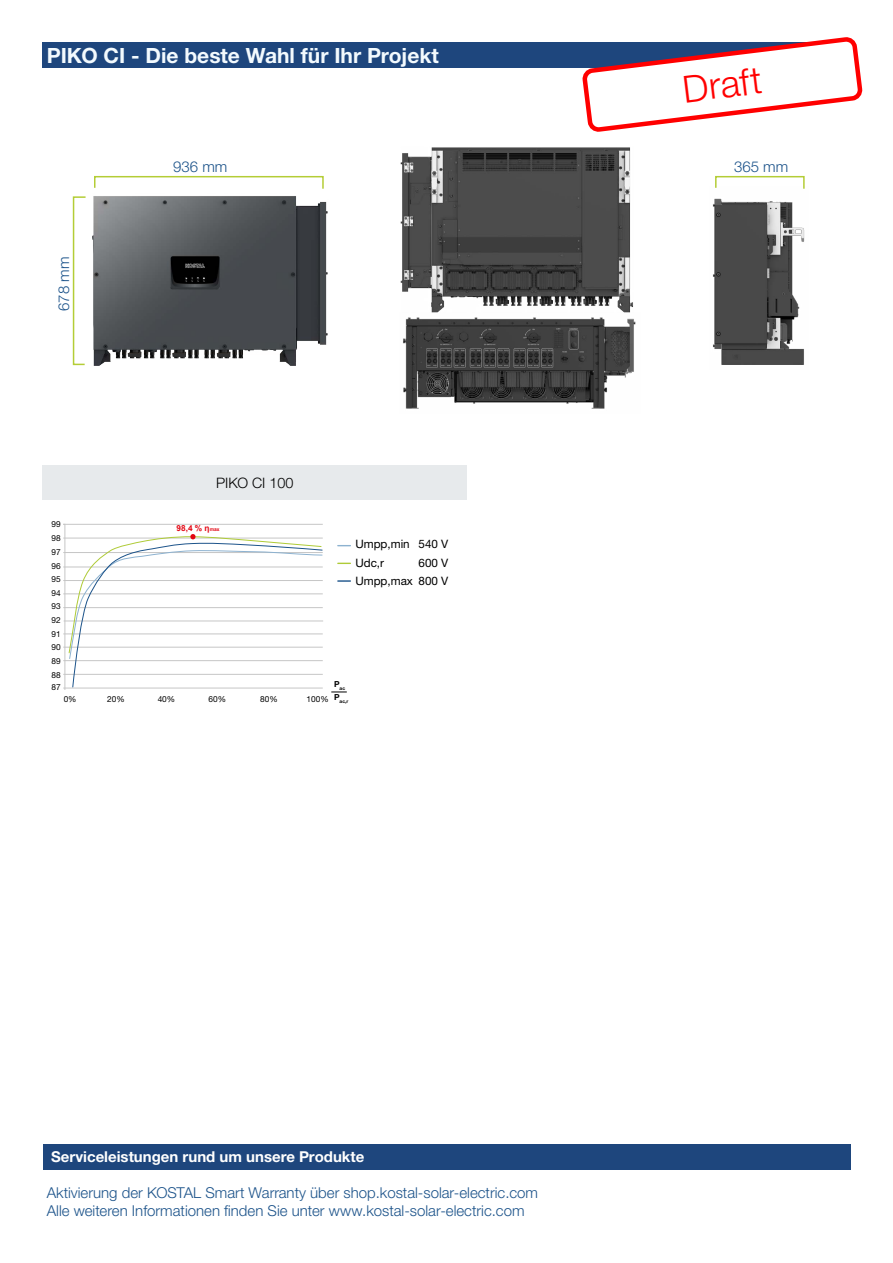
<style>
.page{position:relative;width:893px;height:1263px;background:#fff}
.page>*{position:absolute;margin:0;border:0;box-sizing:border-box;transform-origin:0 0}
.t1{font:300 37.5px "Helvetica Neue LTW1 G";color:#f00}
.t2{font:700 21px "Helvetica Neue LTW1 G";color:#f3fafe}
.t3{font:300 15px/18px "Helvetica Neue LTW1 G";color:#1c538a}
.t4{font:700 15px "Helvetica Neue LTW1 G";color:#fff}
.t5{font:300 14.4px "Helvetica Neue LTW1 G";color:#000}
.t6{font:11.55px/18.1px "Helvetica Neue LTW1 G";color:#000}
.t7{font:8.25px/12.6px "Helvetica Neue LTW1 G";color:#000}
.t8{font:700 8.25px "Arial";color:#e30613}
.t9{font:700 4.8px "Helvetica Neue LTW1 G";color:#000}
.s1{font-size:4.95px}
</style>
<div class="page">
<img style="left:92px;top:196px;width:236px;height:169px">
<img style="left:403px;top:312px;width:233px;height:97px">
<img style="left:713px;top:187px;width:92px;height:178px">
<img style="left:400px;top:147px;width:233px;height:165px">
<svg style="left:715px;top:176px;width:89px;height:13px"></svg>
<svg style="left:94px;top:176px;width:230px;height:13px"></svg>
<svg style="left:73px;top:196px;width:13px;height:169px"></svg>
<div style="left:43px;top:465px;width:424px;height:34px;background:#e7eaec"></div>
<svg style="left:338px;top:545px;width:12px;height:1px"></svg>
<svg style="left:338px;top:563px;width:12px;height:1px"></svg>
<svg style="left:338px;top:580px;width:12px;height:2px"></svg>
<svg style="left:331px;top:692px;width:16px;height:1px"></svg>
<svg style="left:63px;top:523px;width:260px;height:167px"></svg>
<div style="left:43px;top:43px;width:807px;height:25px;background:#1e467d"></div>
<div style="left:43px;top:1144px;width:807px;height:25px;background:#1e467d"></div>
<svg style="left:584px;top:37px;width:278px;height:95px"></svg>
<h2 class="t2" style="left:47px;top:42px;width:394px">PIKO CI - Die beste Wahl für Ihr Projekt</h2>
<p class="t3" style="left:55px;top:311px;width:56px;rotate:-90deg">678 mm</p>
<p class="t7" style="left:52px;top:518px;width:11px">99</p>
<p class="t7" style="left:52px;top:532px;width:11px">98</p>
<p class="t7" style="left:52px;top:546px;width:11px">97</p>
<p class="t7" style="left:52px;top:560px;width:11px">96</p>
<p class="t7" style="left:52px;top:573px;width:11px">95</p>
<p class="t7" style="left:52px;top:587px;width:11px">94</p>
<p class="t7" style="left:52px;top:600px;width:11px">93</p>
<p class="t7" style="left:52px;top:614px;width:11px">92</p>
<p class="t7" style="left:52px;top:627px;width:11px">91</p>
<p class="t7" style="left:52px;top:641px;width:11px">90</p>
<p class="t7" style="left:52px;top:654px;width:11px">89</p>
<p class="t3" style="left:173px;top:158px;width:56px">936 mm</p>
<p class="t5" style="left:216px;top:474px;width:79px">PIKO CI 100</p>
<p class="t8" style="left:176px;top:522px;width:45px">98,4 % η<span class="s1">max</span></p>
<p class="t6" style="left:355px;top:535px;width:59px">Umpp,min<br>Udc,r<br>Umpp,max</p>
<p class="t6" style="left:419px;top:535px;width:31px;text-align:justify">540 V 600 V 800 V</p>
<p class="t7" style="left:52px;top:668px;width:11px">88<br>87</p>
<p class="t9" style="left:334px;top:685px;width:13px"><sup>P</sup>ac</p>
<p class="t9" style="left:334px;top:698px;width:16px"><sup>P</sup>ac,r</p>
<p class="t7" style="left:64px;top:692px;width:14px">0%</p>
<p class="t7" style="left:107px;top:692px;width:19px">20%</p>
<p class="t7" style="left:158px;top:692px;width:19px">40%</p>
<p class="t7" style="left:208px;top:692px;width:19px">60%</p>
<p class="t7" style="left:260px;top:692px;width:19px">80%</p>
<p class="t7" style="left:306px;top:692px;width:24px">100%</p>
<h1 class="t1" style="left:680px;top:67px;width:81px;rotate:-7deg">Draft</h1>
<p class="t3" style="left:734px;top:157px;width:56px">365 mm</p>
<p class="t4" style="left:51px;top:1147px;width:315px">Serviceleistungen rund um unsere Produkte</p>
<p class="t3" style="left:47px;top:1184px;width:493px">Aktivierung der KOSTAL Smart Warranty über shop.kostal-solar-electric.com<br>Alle weiteren Informationen finden Sie unter www.kostal-solar-electric.com</p>
</div>
